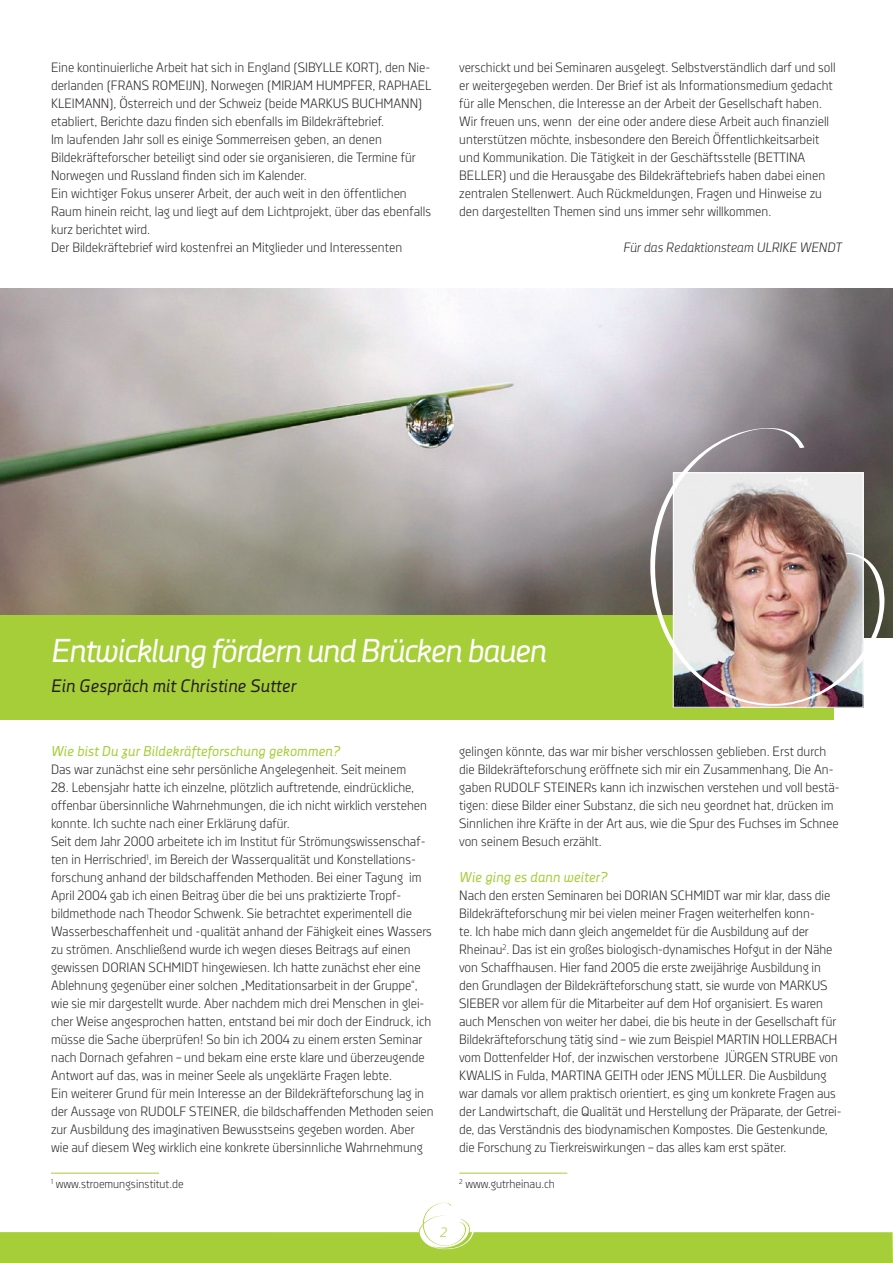
<style>
.page{position:relative;width:893px;height:1263px;background:#fff}
.page>*{position:absolute;margin:0;border:0;box-sizing:border-box;transform-origin:0 0}
.t1{font:italic 33px "Decima Nova";letter-spacing:-.04em;color:#fff}
.t2{font:italic 18px "Decima Nova";color:#231f20}
.t3{font:italic 14.25px "Decima Nova";color:#a6ce39}
.t4{font:13.5px/18px "Decima Nova Lt";color:#231f20}
.t5{font:italic 13.5px "Decima Nova Lt";color:#231f20}
.t6{font:italic 13.5px "Decima Nova Lt";color:#a6ce39}
.t7{font:12px "Decima Nova Lt";color:#231f20}
</style>
<div class="page">
<svg style="left:0;top:1202px;width:893px;height:61px"></svg>
<img style="left:0;top:288px;width:893px;height:349px">
<div style="left:0;top:615px;width:833px;height:105px;background:#a6ce39"></div>
<hr style="left:51px;top:1173px;width:108px;height:1px;background:#a6ce39">
<hr style="left:459px;top:1173px;width:108px;height:1px;background:#a6ce39">
<img style="left:640px;top:412px;width:246px;height:307px">
<p class="t4" style="left:51px;top:58px;width:382px">Eine kontinuierliche Arbeit hat sich in England (SIBYLLE KORT), den Nie&shy;derlanden (FRANS ROMEIJN), Norwegen (MIRJAM HUMPFER, RAPHAEL KLEIMANN), Österreich und der Schweiz (beide MARKUS BUCHMANN) etabliert, Berichte dazu finden sich ebenfalls im Bildekräftebrief.<br>Im laufenden Jahr soll es einige Sommerreisen geben, an denen Bildekräfteforscher beteiligt sind oder sie organisieren, die Termine für Norwegen und Russland finden sich im Kalender.<br>Ein wichtiger Fokus unserer Arbeit, der auch weit in den öffentlichen Raum hinein reicht, lag und liegt auf dem Lichtprojekt, über das ebenfalls kurz berichtet wird.<br>Der Bildekräftebrief wird kostenfrei an Mitglieder und Interessenten</p>
<p class="t4" style="left:459px;top:58px;width:378px">verschickt und bei Seminaren ausgelegt. Selbstverständlich darf und soll er weitergegeben werden. Der Brief ist als Informationsmedium gedacht für alle Menschen, die Interesse an der Arbeit der Gesellschaft haben.<br>Wir freuen uns, wenn der eine oder andere diese Arbeit auch finanziell unterstützen möchte, insbesondere den Bereich Öffentlichkeitsarbeit und Kommunikation. Die Tätigkeit in der Geschäftsstelle (BETTINA BELLER) und die Herausgabe des Bildekräftebriefs haben dabei einen zentralen Stellenwert. Auch Rückmeldungen, Fragen und Hinweise zu den dargestellten Themen sind uns immer sehr willkommen.</p>
<p class="t5" style="left:623px;top:239px;width:220px">Für das Redaktionsteam ULRIKE WENDT</p>
<h1 class="t1" style="left:51px;top:631px;width:497px">Entwicklung fördern und Brücken bauen</h1>
<h2 class="t2" style="left:51px;top:675px;width:247px">Ein Gespräch mit Christine Sutter</h2>
<p class="t3" style="left:51px;top:743px;width:291px">Wie bist Du zur Bildekräfteforschung gekommen?</p>
<p class="t4" style="left:51px;top:760px;width:357px">Das war zunächst eine sehr persönliche Angelegenheit. Seit meinem</p>
<p class="t4" style="left:51px;top:778px;width:384px">28. Lebensjahr hatte ich einzelne, plötzlich auftretende, eindrückliche, offenbar übersinnliche Wahrnehmungen, die ich nicht wirklich verstehen konnte. Ich suchte nach einer Erklärung dafür.<br>Seit dem Jahr 2000 arbeitete ich im Institut für Strömungswissenschaf&shy;ten in Herrischried<sup>1</sup>, im Bereich der Wasserqualität und Konstellations&shy;forschung anhand der bildschaffenden Methoden. Bei einer Tagung im April 2004 gab ich einen Beitrag über die bei uns praktizierte Tropf&shy;bildmethode nach Theodor Schwenk. Sie betrachtet experimentell die Wasserbeschaffenheit und -qualität anhand der Fähigkeit eines Wassers zu strömen. Anschließend wurde ich wegen dieses Beitrags auf einen gewissen DORIAN SCHMIDT hingewiesen. Ich hatte zunächst eher eine Ablehnung gegenüber einer solchen „Meditationsarbeit in der Gruppe“, wie sie mir dargestellt wurde. Aber nachdem mich drei Menschen in glei&shy;cher Weise angesprochen hatten, entstand bei mir doch der Eindruck, ich müsse die Sache überprüfen! So bin ich 2004 zu einem ersten Seminar nach Dornach gefahren – und bekam eine erste klare und überzeugende Antwort auf das, was in meiner Seele als ungeklärte Fragen lebte.<br>Ein weiterer Grund für mein Interesse an der Bildekräfteforschung lag in der Aussage von RUDOLF STEINER, die bildschaffenden Methoden seien zur Ausbildung des imaginativen Bewusstseins gegeben worden. Aber wie auf diesem Weg wirklich eine konkrete übersinnliche Wahrnehmung</p>
<p class="t7" style="left:51px;top:1177px;width:134px"><sup>1</sup> www.stroemungsinstitut.de</p>
<p class="t4" style="left:459px;top:742px;width:382px">gelingen könnte, das war mir bisher verschlossen geblieben. Erst durch die Bildekräfteforschung eröffnete sich mir ein Zusammenhang, Die An&shy;gaben RUDOLF STEINERs kann ich inzwischen verstehen und voll bestä&shy;tigen: diese Bilder einer Substanz, die sich neu geordnet hat, drücken im Sinnlichen ihre Kräfte in der Art aus, wie die Spur des Fuchses im Schnee von seinem Besuch erzählt.</p>
<p class="t3" style="left:459px;top:869px;width:150px">Wie ging es dann weiter?</p>
<p class="t4" style="left:459px;top:886px;width:384px">Nach den ersten Seminaren bei DORIAN SCHMIDT war mir klar, dass die Bildekräfteforschung mir bei vielen meiner Fragen weiterhelfen konn-<br>te. Ich habe mich dann gleich angemeldet für die Ausbildung auf der Rheinau<sup>2</sup>. Das ist ein großes biologisch-dynamisches Hofgut in der Nähe von Schaffhausen. Hier fand 2005 die erste zweijährige Ausbildung in den Grundlagen der Bildekräfteforschung statt, sie wurde von MARKUS SIEBER vor allem für die Mitarbeiter auf dem Hof organisiert. Es waren auch Menschen von weiter her dabei, die bis heute in der Gesellschaft für Bildekräfteforschung tätig sind – wie zum Beispiel MARTIN HOLLERBACH vom Dottenfelder Hof, der inzwischen verstorbene JÜRGEN STRUBE von KWALIS in Fulda, MARTINA GEITH oder JENS MÜLLER. Die Ausbildung war damals vor allem praktisch orientiert, es ging um konkrete Fragen aus der Landwirtschaft, die Qualität und Herstellung der Präparate, der Getrei&shy;de, das Verständnis des biodynamischen Kompostes. Die Gestenkunde, die Forschung zu Tierkreiswirkungen – das alles kam erst später.</p>
<p class="t7" style="left:459px;top:1177px;width:97px"><sup>2</sup> www.gutrheinau.ch</p>
<p class="t6" style="left:440px;top:1224px;width:8px">2</p>
</div>
